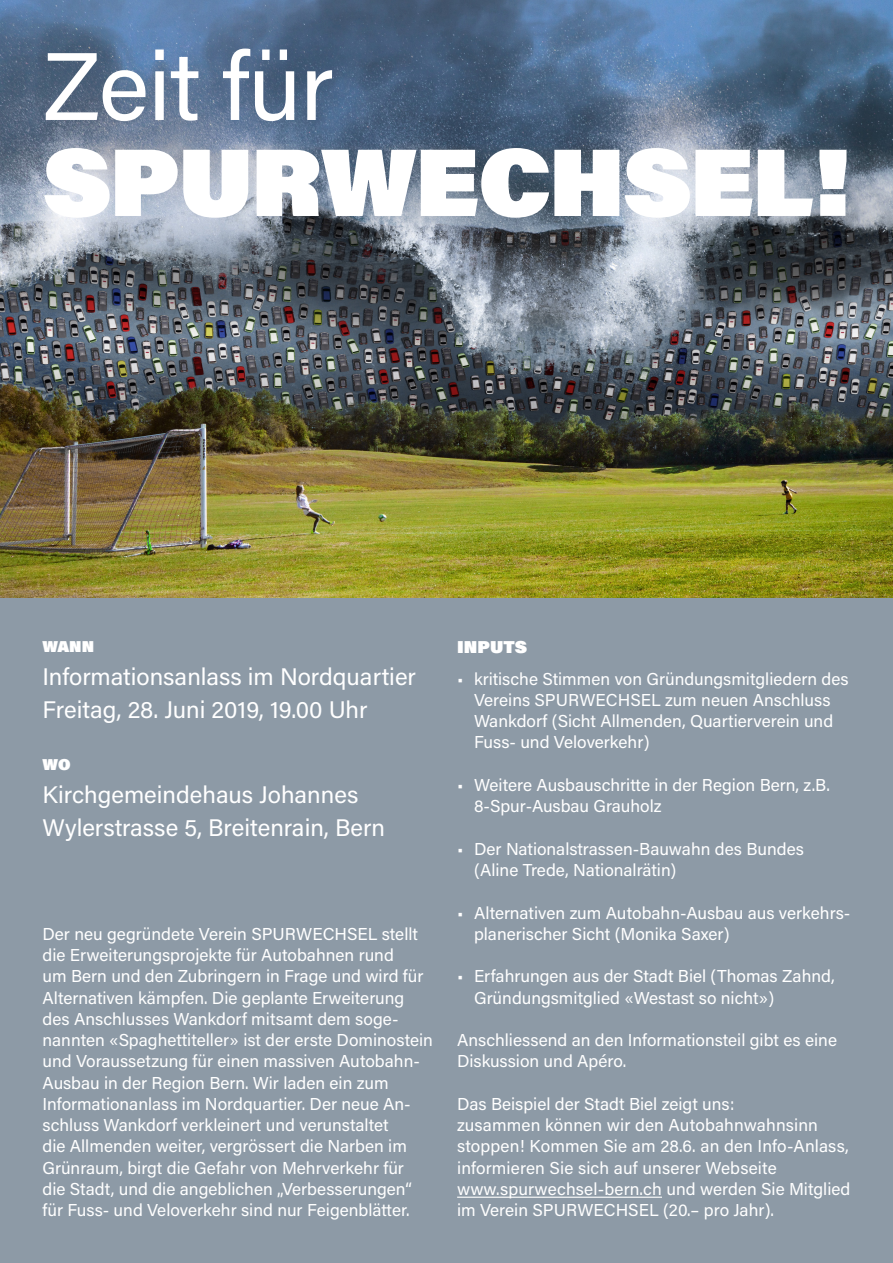
<style>
.page{position:relative;width:893px;height:1263px;background:#8d9aa6}
.page>*{position:absolute;margin:0;border:0;box-sizing:border-box;transform-origin:0 0}
.Absatzformat_1{font:900 96px "Acumin Pro";letter-spacing:-.015em;color:#fff}
.Absatzformat_1-2{font:96px "Acumin Pro";letter-spacing:-.015em;color:#fff}
.t1{font:24px/33px "Acumin Pro";color:#fff}
.Flow{font:17.25px/21.3px "Acumin Pro";color:#fff}
.Flow-2{font:900 17.25px "Acumin Pro";color:#fff}
.t2{font:900 15.75px "Acumin Pro";letter-spacing:-.005em;color:#fff}
</style>
<div class="page">
<img style="left:0;top:0;width:893px;height:597px">
<hr style="left:457px;top:1196px;width:205px;height:2px;background:#fff">
<p class="Absatzformat_1-2" style="left:43px;top:20px;width:292px">Zeit für</p>
<p class="Absatzformat_1" style="left:43px;top:114px;width:809px">SPURWECHSEL!</p>
<h2 class="t2" style="left:43px;top:635px;width:53px">WANN</h2>
<h2 class="t1" style="left:43px;top:659px;width:375px">Informationsanlass im Nordquartier<br>Freitag, 28. Juni 2019, 19.00 Uhr</h2>
<h2 class="t2" style="left:43px;top:753px;width:30px">WO</h2>
<h2 class="t1" style="left:43px;top:777px;width:344px">Kirchgemeindehaus Johannes<br>Wylerstrasse 5, Breitenrain, Bern</h2>
<p class="Flow" style="left:43px;top:922px;width:392px">Der neu gegründete Verein SPURWECHSEL stellt die Erweiterungsprojekte für Autobahnen rund<br>um Bern und den Zubringern in Frage und wird für Alternativen kämpfen. Die geplante Erweiterung des Anschlusses Wankdorf mitsamt dem soge&shy;nannten «Spaghettiteller» ist der erste Dominostein und Voraussetzung für einen massiven Autobahn-Ausbau in der Region Bern. Wir laden ein zum Informationanlass im Nordquartier. Der neue An&shy;schluss Wankdorf verkleinert und verunstaltet<br>die Allmenden weiter, vergrössert die Narben im Grünraum, birgt die Gefahr von Mehrverkehr für<br>die Stadt, und die angeblichen „Verbesserungen“ für Fuss- und Veloverkehr sind nur Feigenblätter.</p>
<p class="Flow-2" style="left:457px;top:634px;width:72px">INPUTS</p>
<p class="Flow" style="left:474px;top:667px;width:376px;text-indent:-17px">• kritische Stimmen von Gründungsmitgliedern des Vereins SPURWECHSEL zum neuen Anschluss Wankdorf (Sicht Allmenden, Quartierverein und Fuss- und Veloverkehr)</p>
<p class="Flow" style="left:474px;top:773px;width:357px;text-indent:-17px">• Weitere Ausbauschritte in der Region Bern, z.B.<br>8-Spur-Ausbau Grauholz</p>
<p class="Flow" style="left:474px;top:837px;width:331px;text-indent:-17px">• Der Nationalstrassen-Bauwahn des Bundes (Aline Trede, Nationalrätin)</p>
<p class="Flow" style="left:474px;top:901px;width:378px;text-indent:-17px">• Alternativen zum Autobahn-Ausbau aus verkehrs&shy;planerischer Sicht (Monika Saxer)</p>
<p class="Flow" style="left:474px;top:965px;width:362px;text-indent:-17px">• Erfahrungen aus der Stadt Biel (Thomas Zahnd,<br>Gründungsmitglied «Westast so nicht»)</p>
<p class="Flow" style="left:457px;top:1029px;width:381px">Anschliessend an den Informationsteil gibt es eine<br>Diskussion und Apéro.</p>
<p class="Flow" style="left:457px;top:1092px;width:395px">Das Beispiel der Stadt Biel zeigt uns:<br>zusammen können wir den Autobahnwahnsinn stoppen! Kommen Sie am 28.6. an den Info-Anlass, informieren Sie sich auf unserer Webseite www.spurwechsel-bern.ch und werden Sie Mitglied im Verein SPURWECHSEL (20.– pro Jahr).</p>
</div>
